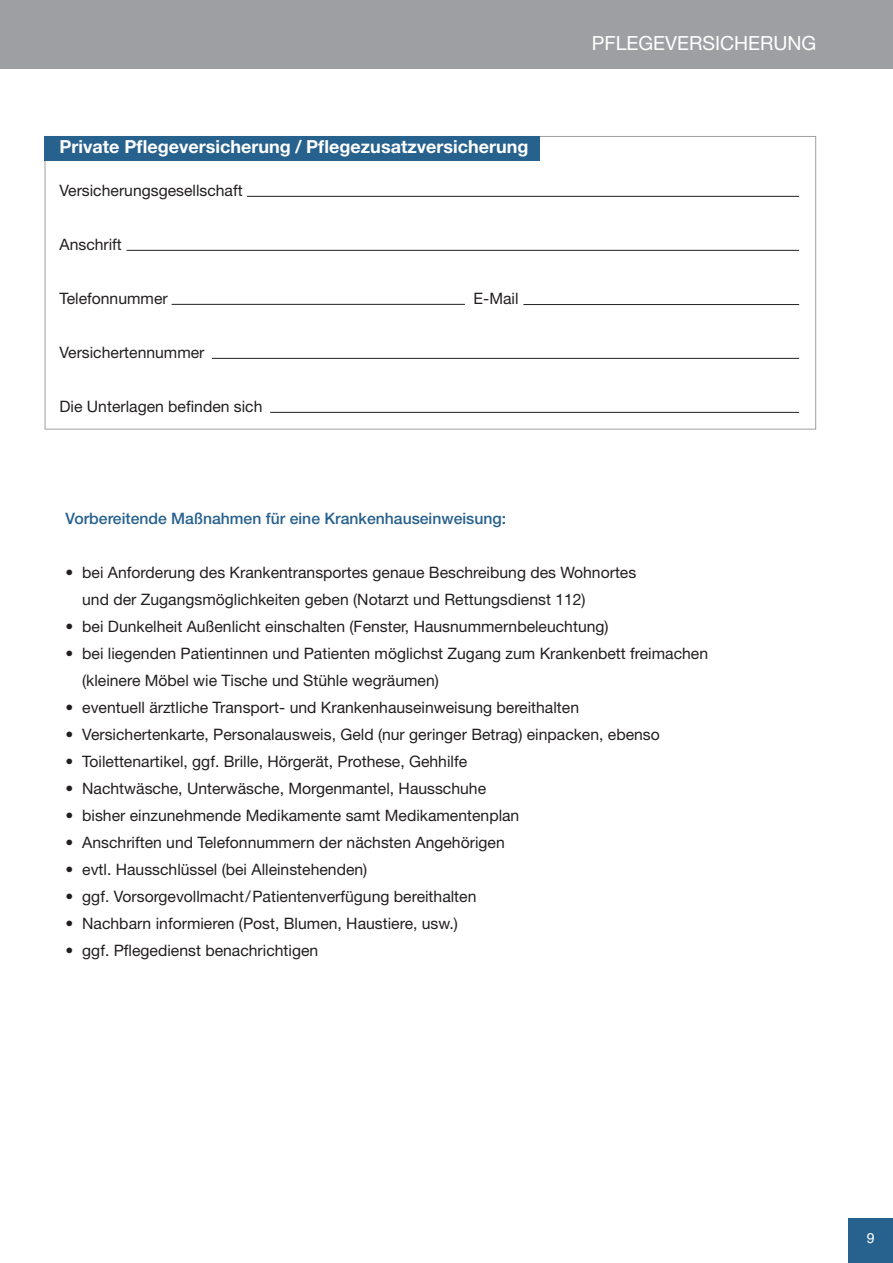
<style>
.page{position:relative;width:893px;height:1263px;background:#fff}
.page>*{position:absolute;margin:0;border:0;box-sizing:border-box;transform-origin:0 0}
.t1{font:19.5px "Helvetica Neue LT Std";color:#fff}
.t2{font:700 18px "Helvetica Neue LT Std";color:#fff}
.t3{font:15.75px/27px "Helvetica Neue LT Std";color:#231f20}
.t4{font:500 15.75px "Helvetica Neue LT Std";color:#27618d}
.t5{font:14.25px "Helvetica";color:#fff}
</style>
<div class="page">
<div style="left:848px;top:1218px;width:45px;height:45px;background:#27618d"></div>
<div style="left:0;top:0;width:893px;height:69px;background:#9d9fa2"></div>
<hr style="left:247px;top:196px;width:552px;height:1px;background:#231f20">
<hr style="left:127px;top:250px;width:672px;height:1px;background:#231f20">
<hr style="left:172px;top:304px;width:627px;height:1px;background:#231f20">
<hr style="left:212px;top:358px;width:587px;height:1px;background:#231f20">
<hr style="left:270px;top:412px;width:529px;height:1px;background:#231f20">
<div style="left:45px;top:136px;width:495px;height:24px;background:#27618d"></div>
<div style="left:465px;top:293px;width:334px;height:20px;background:#fff"></div>
<hr style="left:523px;top:304px;width:276px;height:1px;background:#231f20">
<p class="t2" style="left:59px;top:141px;width:470px">Private Pflegeversicherung / Pflegezusatzversicherung</p>
<p class="t3" style="left:59px;top:179px;width:185px">Versicherungsgesellschaft</p>
<p class="t3" style="left:59px;top:233px;width:64px">Anschrift</p>
<p class="t3" style="left:59px;top:287px;width:110px">telefonnummer</p>
<p class="t3" style="left:59px;top:341px;width:147px">Versichertennummer</p>
<p class="t3" style="left:59px;top:395px;width:205px">Die Unterlagen befinden sich</p>
<p class="t3" style="left:474px;top:287px;width:46px">E-Mail</p>
<p class="t1" style="left:592px;top:36px;width:226px">PFlEGEVERSICHERUNG</p>
<p class="t4" style="left:66px;top:513px;width:442px">Vorbereitende Maßnahmen für eine Krankenhauseinweisung:</p>
<p class="t3" style="left:82px;top:560px;width:556px;text-indent:-16px">• bei Anforderung des Krankentransportes genaue Beschreibung des Wohnortes und der Zugangsmöglichkeiten geben (Notarzt und Rettungsdienst 112)</p>
<p class="t3" style="left:66px;top:614px;width:544px">• bei Dunkelheit Außenlicht einschalten (Fenster, Hausnummernbeleuchtung)</p>
<p class="t3" style="left:82px;top:641px;width:627px;text-indent:-16px">• bei liegenden Patientinnen und Patienten möglichst Zugang zum Krankenbett freimachen (kleinere Möbel wie tische und Stühle wegräumen)</p>
<p class="t3" style="left:66px;top:695px;width:515px">• eventuell ärztliche transport- und Krankenhauseinweisung bereithalten</p>
<p class="t3" style="left:66px;top:722px;width:596px">• Versichertenkarte, Personalausweis, Geld (nur geringer Betrag) einpacken, ebenso</p>
<p class="t3" style="left:66px;top:749px;width:403px">• toilettenartikel, ggf. Brille, Hörgerät, Prothese, Gehhilfe</p>
<p class="t3" style="left:66px;top:776px;width:422px">• Nachtwäsche, Unterwäsche, Morgenmantel, Hausschuhe</p>
<p class="t3" style="left:66px;top:803px;width:455px">• bisher einzunehmende Medikamente samt Medikamentenplan</p>
<p class="t3" style="left:66px;top:830px;width:441px">• Anschriften und telefonnummern der nächsten Angehörigen</p>
<p class="t3" style="left:66px;top:857px;width:303px">• evtl. Hausschlüssel (bei Alleinstehenden)</p>
<p class="t3" style="left:66px;top:884px;width:412px">• ggf. Vorsorgevollmacht/Patientenverfügung bereithalten</p>
<p class="t3" style="left:66px;top:911px;width:394px">• Nachbarn informieren (Post, Blumen, Haustiere, usw.)</p>
<p class="t3" style="left:66px;top:938px;width:254px">• ggf. Pflegedienst benachrichtigen</p>
<p class="t5" style="left:867px;top:1229px;width:9px">9</p>
</div>
